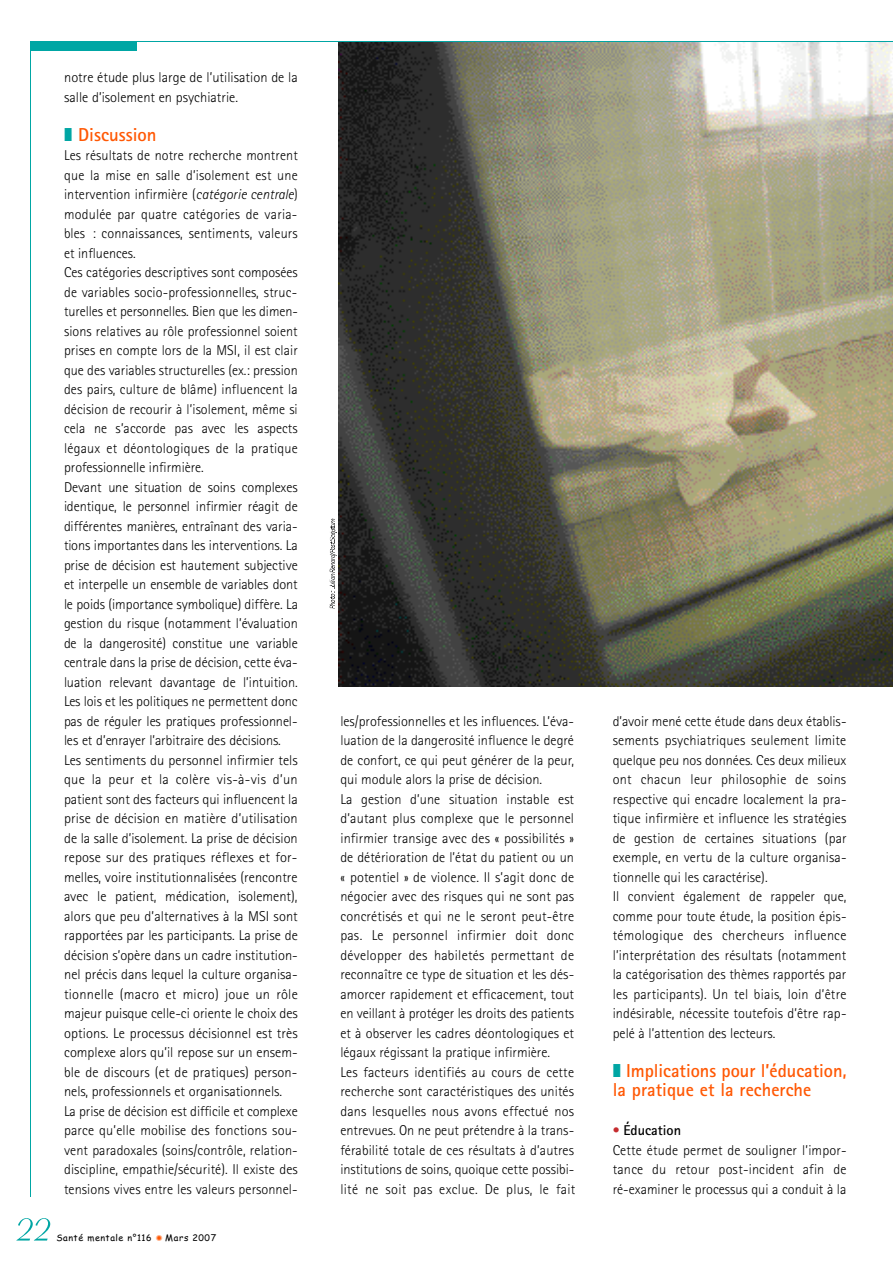
<style>
.page{position:relative;width:893px;height:1263px;background:#fff}
.page>*{position:absolute;margin:0;border:0;box-sizing:border-box;transform-origin:0 0}
.t1{font:52.5px "Coronet";color:#00a6a4}
.t2{font:700 18.75px/19.5px "Rotis Sans Serif";color:#ff5804}
.t3{font:300 14.25px/19.5px "Rotis Sans Serif";letter-spacing:.005em;color:#000}
.t4{font:9px "Comic Sans MS";letter-spacing:.065em;color:#000}
.s1{color:#00a6a4}
.s2{font-style:italic}
.s3{color:#c52c2f}
.s4{font-weight:700}
</style>
<div class="page">
<hr style="left:30px;top:41px;width:1px;height:1156px;background:#00a6a4">
<img style="left:338px;top:43px;width:554px;height:644px">
<div style="left:31px;top:42px;width:106px;height:9px;background:#00a6a4"></div>
<hr style="left:31px;top:41px;width:861px;height:1px;background:#00a6a4">
<svg style="left:329px;top:518px;width:7px;height:90px"></svg>
<p class="t3" style="left:64px;top:69px;width:235px">notre étude plus large de l’utilisation de la salle d’isolement en psychiatrie.</p>
<h2 class="t2" style="left:64px;top:127px;width:94px"><span class="s1">❚</span> Discussion</h2>
<p class="t3" style="left:64px;top:147px;width:235px">Les résultats de notre recherche montrent que la mise en salle d’isolement est une intervention infirmière (<span class="s2">catégorie centrale</span>) modulée par quatre catégories de varia&shy;bles : connaissances, sentiments, valeurs et influences.<br>Ces catégories descriptives sont composées de variables socio-professionnelles, struc&shy;turelles et personnelles. Bien que les dimen&shy;sions relatives au rôle professionnel soient prises en compte lors de la MSI, il est clair que des variables structurelles (ex.: pression des pairs, culture de blâme) influencent la décision de recourir à l’isolement, même si cela ne s’accorde pas avec les aspects légaux et déontologiques de la pratique professionnelle infirmière.<br>Devant une situation de soins complexes identique, le personnel infirmier réagit de différentes manières, entraînant des varia&shy;tions importantes dans les interventions. La prise de décision est hautement subjective et interpelle un ensemble de variables dont le poids (importance symbolique) diffère. La gestion du risque (notamment l’évaluation de la dangerosité) constitue une variable centrale dans la prise de décision, cette éva&shy;luation relevant davantage de l’intuition.<br>Les lois et les politiques ne permettent donc pas de réguler les pratiques professionnel&shy;les et d’enrayer l’arbitraire des décisions.<br>Les sentiments du personnel infirmier tels que la peur et la colère vis-à-vis d’un patient sont des facteurs qui influencent la prise de décision en matière d’utilisation de la salle d’isolement. La prise de décision repose sur des pratiques réflexes et for&shy;melles, voire institutionnalisées (rencontre avec le patient, médication, isolement), alors que peu d’alternatives à la MSI sont rapportées par les participants. La prise de décision s’opère dans un cadre institution&shy;nel précis dans lequel la culture organisa&shy;tionnelle (macro et micro) joue un rôle majeur puisque celle-ci oriente le choix des options. Le processus décisionnel est très complexe alors qu’il repose sur un ensem&shy;ble de discours (et de pratiques) person&shy;nels, professionnels et organisationnels.<br>La prise de décision est difficile et complexe parce qu’elle mobilise des fonctions sou&shy;vent paradoxales (soins/contrôle, relation&shy;discipline, empathie/sécurité). Il existe des tensions vives entre les valeurs personnel-</p>
<h1 class="t1" style="left:15px;top:1207px;width:36px">22</h1>
<p class="t4" style="left:57px;top:1231px;width:97px">Santé mentale n°116</p>
<p class="t4" style="left:165px;top:1231px;width:52px">Mars 2007</p>
<p class="t3" style="left:340px;top:713px;width:236px">les/professionnelles et les influences. L’éva&shy;luation de la dangerosité influence le degré de confort, ce qui peut générer de la peur, qui module alors la prise de décision.<br>La gestion d’une situation instable est d’autant plus complexe que le personnel infirmier transige avec des « possibilités » de détérioration de l’état du patient ou un « potentiel » de violence. Il s’agit donc de négocier avec des risques qui ne sont pas concrétisés et qui ne le seront peut-être pas. Le personnel infirmier doit donc développer des habiletés permettant de reconnaître ce type de situation et les dés&shy;amorcer rapidement et efficacement, tout en veillant à protéger les droits des patients et à observer les cadres déontologiques et légaux régissant la pratique infirmière.<br>Les facteurs identifiés au cours de cette recherche sont caractéristiques des unités dans lesquelles nous avons effectué nos entrevues. On ne peut prétendre à la trans&shy;férabilité totale de ces résultats à d’autres institutions de soins, quoique cette possibi&shy;lité ne soit pas exclue. De plus, le fait</p>
<p class="t3" style="left:612px;top:713px;width:235px">d’avoir mené cette étude dans deux établis&shy;sements psychiatriques seulement limite quelque peu nos données. Ces deux milieux ont chacun leur philosophie de soins respective qui encadre localement la pra&shy;tique infirmière et influence les stratégies de gestion de certaines situations (par exemple, en vertu de la culture organisa&shy;tionnelle qui les caractérise).<br>Il convient également de rappeler que, comme pour toute étude, la position épis&shy;témologique des chercheurs influence l’interprétation des résultats (notamment la catégorisation des thèmes rapportés par les participants). Un tel biais, loin d’être indésirable, nécessite toutefois d’être rap&shy;pelé à l’attention des lecteurs.</p>
<h2 class="t2" style="left:612px;top:1063px;width:235px"><span class="s1">❚</span> Implications pour l’éducation, la pratique et la recherche</h2>
<p class="t3" style="left:612px;top:1122px;width:235px"><span class="s3">•</span> <span class="s4">Éducation<br></span>Cette étude permet de souligner l’impor&shy;tance du retour post-incident afin de ré-examiner le processus qui a conduit à la</p>
</div>
